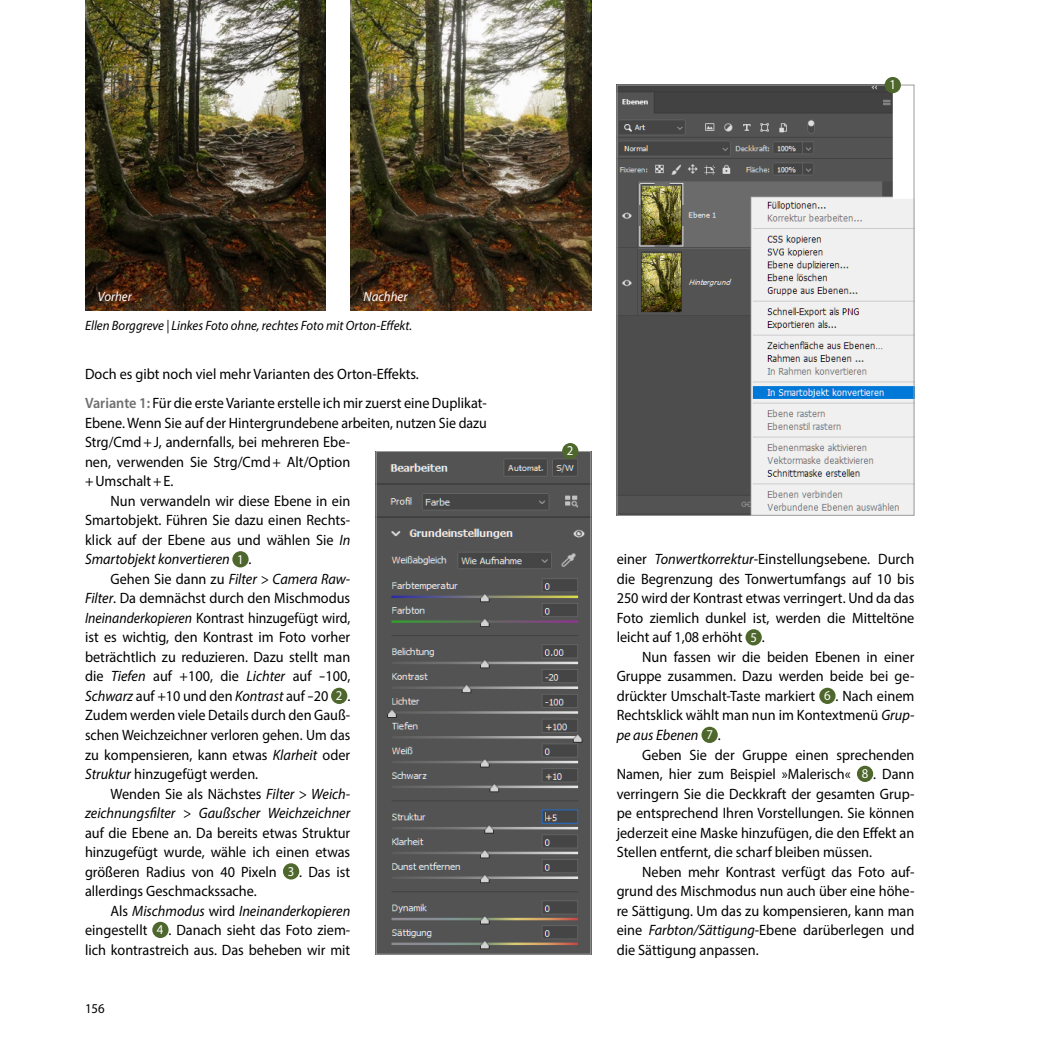
<style>
.page{position:relative;width:1042px;height:1042px;background:#fff}
.page>*{position:absolute;margin:0;border:0;box-sizing:border-box;transform-origin:0 0}
.Haupttext_Folge{font:15px/19.5px "Myriad Pro";color:#000;text-align:justify;scale:.95 1}
.Haupttext_Anf{font:15px/19.5px "Myriad Pro";color:#000;scale:.95 1}
.Haupttext_Folge-2{font:italic 15px/19.5px "Myriad Pro";color:#000;scale:.95 1}
.BU_linksbündig_Grund{font:italic 13.5px "Myriad Pro";color:#000;scale:.95 1}
.BU_linksbündig_Grund-2{font:italic 13.5px "Myriad Pro";color:#fff;scale:.95 1}
.BU_linksbündig{font:13.5px "Myriad Pro";color:#fff;scale:.95 1}
.t1{font:13.5px "Myriad Pro";color:#000;scale:.95 1}
.s1{font-weight:600;color:#706f6f}
.s2{font-style:italic}
.s3{font-style:normal}
</style>
<div class="page">
<div style="left:232px;top:551px;width:17px;height:16px;background:#4d672c;border-radius:50%"></div>
<div style="left:331px;top:688px;width:16px;height:16px;background:#4d672c;border-radius:50%"></div>
<div style="left:283px;top:863px;width:16px;height:16px;background:#4d672c;border-radius:50%"></div>
<div style="left:152px;top:922px;width:17px;height:16px;background:#4d672c;border-radius:50%"></div>
<img style="left:85px;top:0;width:240px;height:311px">
<img style="left:351px;top:0;width:240px;height:311px">
<img style="left:619px;top:87px;width:293px;height:427px">
<div style="left:617px;top:85px;width:297px;height:431px;border:1px solid #9d9d9c"></div>
<img style="left:378px;top:453px;width:211px;height:499px">
<div style="left:376px;top:451px;width:215px;height:503px;border:1px solid #9d9d9c"></div>
<div style="left:745px;top:629px;width:17px;height:16px;background:#4d672c;border-radius:50%"></div>
<div style="left:819px;top:688px;width:16px;height:16px;background:#4d672c;border-radius:50%"></div>
<div style="left:701px;top:727px;width:17px;height:16px;background:#4d672c;border-radius:50%"></div>
<div style="left:857px;top:766px;width:16px;height:16px;background:#4d672c;border-radius:50%"></div>
<div style="left:884px;top:77px;width:17px;height:16px;background:#4d672c;border-radius:50%"></div>
<div style="left:562px;top:443px;width:16px;height:16px;background:#4d672c;border-radius:50%"></div>
<p class="BU_linksbündig_Grund-2" style="left:98px;top:288px;width:37px">Vorher</p>
<p class="BU_linksbündig_Grund-2" style="left:364px;top:288px;width:48px">Nachher</p>
<p class="BU_linksbündig_Grund" style="left:85px;top:317px;width:346px">Ellen Borggreve | Linkes Foto ohne, rechtes Foto mit Orton-Effekt.</p>
<p class="Haupttext_Anf" style="left:85px;top:364px;width:353px">Doch es gibt noch viel mehr Varianten des Orton-Effekts.</p>
<p class="Haupttext_Anf" style="left:85px;top:393px;width:424px"><span class="s1">Variante 1:</span> Für die erste Variante erstelle ich mir zuerst eine Duplikat-Ebene. Wenn Sie auf der Hintergrundebene arbeiten, nutzen Sie dazu Strg/Cmd+J, andernfalls, bei mehreren Ebe-<br>nen, verwenden Sie Strg/Cmd+ Alt/Option<br>+Umschalt+E.</p>
<p class="Haupttext_Folge" style="left:85px;top:491px;width:281px;text-indent:26px">Nun verwandeln wir diese Ebene in ein Smartobjekt. Führen Sie dazu einen Rechts&shy;klick auf der Ebene aus und wählen Sie <span class="s2">In Smartobjekt konvertieren</span></p>
<p class="BU_linksbündig" style="left:237px;top:551px;width:8px">1</p>
<p class="Haupttext_Folge" style="left:249px;top:549px;width:5px">.</p>
<p class="Haupttext_Folge" style="left:85px;top:569px;width:281px;text-indent:26px">Gehen Sie dann zu <span class="s2">Filter &gt; Camera Raw-Filter</span>. Da demnächst durch den Mischmodus <span class="s2">Ineinanderkopieren</span> Kontrast hinzugefügt wird, ist es wichtig, den Kontrast im Foto vorher beträchtlich zu reduzieren. Dazu stellt man die <span class="s2">Tiefen</span> auf +100, die <span class="s2">Lichter</span> auf -100, <span class="s2">Schwarz</span> auf +10 und den <span class="s2">Kontrast</span> auf -20</p>
<p class="BU_linksbündig" style="left:336px;top:687px;width:8px">2</p>
<p class="Haupttext_Folge" style="left:85px;top:686px;width:281px;text-indent:262px">.<br>Zudem werden viele Details durch den Gauß&shy;schen Weichzeichner verloren gehen. Um das zu kompensieren, kann etwas <span class="s2">Klarheit</span> oder <span class="s2">Struktur</span> hinzugefügt werden.</p>
<p class="Haupttext_Folge" style="left:85px;top:783px;width:281px;text-indent:26px">Wenden Sie als Nächstes <span class="s2">Filter &gt; Weich&shy;zeichnungsfilter &gt; Gaußscher Weichzeichner </span>auf die Ebene an. Da bereits etwas Struktur hinzugefügt wurde, wähle ich einen etwas größeren Radius von 40 Pixeln</p>
<p class="BU_linksbündig" style="left:288px;top:863px;width:8px">3</p>
<p class="Haupttext_Folge" style="left:299px;top:861px;width:55px">. Das ist</p>
<p class="Haupttext_Folge" style="left:85px;top:881px;width:182px">allerdings Geschmackssache.</p>
<p class="Haupttext_Folge-2" style="left:85px;top:900px;width:281px;text-indent:26px"><span class="s3">Als</span> Mischmodus <span class="s3">wird</span> Ineinanderkopieren <span class="s3">eingestellt</span></p>
<p class="Haupttext_Folge" style="left:85px;top:920px;width:281px;text-align:right">. Danach sieht das Foto ziem-<br>lich kontrastreich aus. Das beheben wir mit</p>
<p class="BU_linksbündig" style="left:157px;top:921px;width:8px">4</p>
<p class="t1" style="left:85px;top:1000px;width:22px">156</p>
<p class="BU_linksbündig" style="left:889px;top:77px;width:8px">1</p>
<p class="BU_linksbündig" style="left:567px;top:443px;width:8px">2</p>
<p class="Haupttext_Folge" style="left:617px;top:549px;width:315px">einer <span class="s2">Tonwertkorrektur</span>-Einstellungsebene. Durch die Begrenzung des Tonwertumfangs auf 10 bis 250 wird der Kontrast etwas verringert. Und da das Foto ziemlich dunkel ist, werden die Mitteltöne leicht auf 1,08 erhöht</p>
<p class="BU_linksbündig" style="left:750px;top:629px;width:8px">5</p>
<p class="Haupttext_Folge" style="left:762px;top:627px;width:5px">.</p>
<p class="Haupttext_Folge" style="left:617px;top:647px;width:315px;text-indent:26px">Nun fassen wir die beiden Ebenen in einer Gruppe zusammen. Dazu werden beide bei ge&shy;drückter Umschalt-Taste markiert</p>
<p class="Haupttext_Folge" style="left:617px;top:686px;width:315px;text-indent:219px">. Nach einem Rechtsklick wählt man nun im Kontextmenü <span class="s2">Grup&shy;pe aus Ebenen</span></p>
<p class="BU_linksbündig" style="left:824px;top:687px;width:8px">6</p>
<p class="BU_linksbündig" style="left:706px;top:726px;width:8px">7</p>
<p class="Haupttext_Folge" style="left:718px;top:725px;width:5px">.</p>
<p class="Haupttext_Folge" style="left:617px;top:744px;width:315px;text-indent:26px">Geben Sie der Gruppe einen sprechenden<br>Namen, hier zum Beispiel »Malerisch«</p>
<p class="Haupttext_Folge" style="left:617px;top:764px;width:315px;text-indent:256px">. Dann verringern Sie die Deckkraft der gesamten Grup&shy;pe entsprechend Ihren Vorstellungen. Sie können jederzeit eine Maske hinzufügen, die den Effekt an Stellen entfernt, die scharf bleiben müssen.</p>
<p class="Haupttext_Folge" style="left:617px;top:861px;width:315px;text-indent:26px">Neben mehr Kontrast verfügt das Foto auf&shy;grund des Mischmodus nun auch über eine höhe&shy;re Sättigung. Um das zu kompensieren, kann man eine <span class="s2">Farbton/Sättigung</span>-Ebene darüberlegen und die Sättigung anpassen.</p>
<p class="BU_linksbündig" style="left:862px;top:765px;width:8px">8</p>
</div>
